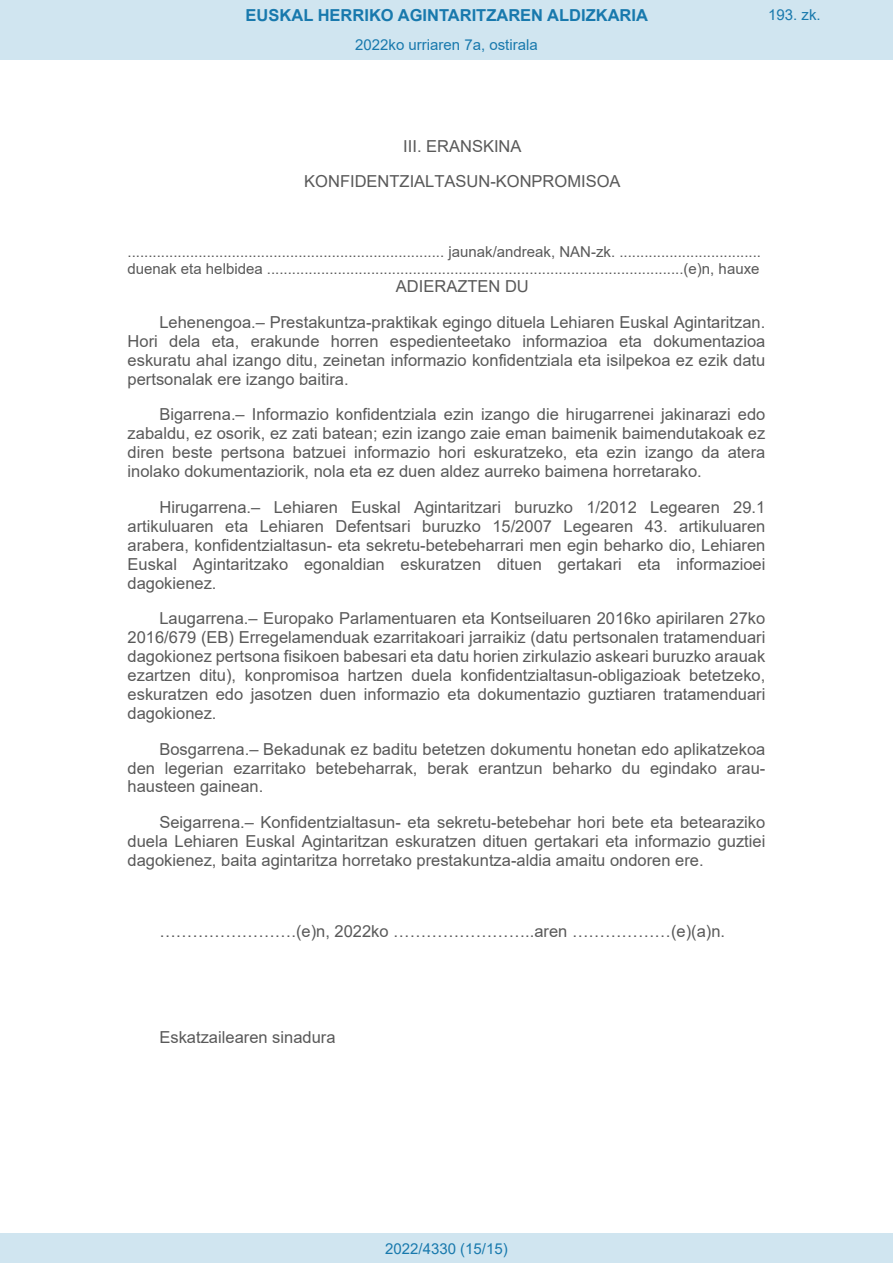
<style>
.page{position:relative;width:893px;height:1263px;background:#fff}
.page>*{position:absolute;margin:0;border:0;box-sizing:border-box;transform-origin:0 0}
.t1{font:16.5px/18.9px "Arial";color:#595959;text-align:justify}
.t2{font:700 16.5px "Arial";color:#1879ad}
.t3{font:15px/17.2px "Arial";color:#595959}
.Paginacion_Centro{font:15px "Arial";color:#1879ad}
</style>
<div class="page">
<div style="left:0;top:0;width:893px;height:60px;background:#d0e5f0"></div>
<div style="left:0;top:1233px;width:893px;height:30px;background:#d0e5f0"></div>
<p class="t2" style="left:246px;top:3px;width:404px">EUSKAL HERRIKO AGINTARITZAREN ALDIZKARIA</p>
<p class="Paginacion_Centro" style="left:768px;top:5px;width:54px">193. zk.</p>
<p class="Paginacion_Centro" style="left:355px;top:35px;width:184px">2022ko urriaren 7a, ostirala</p>
<p class="t1" style="left:304px;top:128px;width:318px;line-height:35.4px;text-align:center">III. ERANSKINA<br>KONFIDENTZIALTASUN-KONPROMISOA</p>
<p class="t3" style="left:128px;top:243px;width:635px">............................................................................ jaunak/andreak, NAN-zk. .................................. duenak eta helbidea ....................................................................................................(e)n, hauxe</p>
<p class="t1" style="left:159px;top:269px;width:607px;line-height:35.4px;text-align:center">ADIERAZTEN DU<br>Lehenengoa.– Prestakuntza-praktikak egingo dituela Lehiaren Euskal Agintaritzan.</p>
<p class="t1" style="left:128px;top:332px;width:639px">Hori dela eta, erakunde horren espedienteetako informazioa eta dokumentazioa eskuratu ahal izango ditu, zeinetan informazio konfidentziala eta isilpekoa ez ezik datu pertsonalak ere izango baitira.</p>
<p class="t1" style="left:128px;top:405px;width:639px;text-indent:32px">Bigarrena.– Informazio konfidentziala ezin izango die hirugarrenei jakinarazi edo zabaldu, ez osorik, ez zati batean; ezin izango zaie eman baimenik baimendutakoak ez diren beste pertsona batzuei informazio hori eskuratzeko, eta ezin izango da atera inolako dokumentaziorik, nola eta ez duen aldez aurreko baimena horretarako.</p>
<p class="t1" style="left:128px;top:497px;width:639px;text-indent:32px">Hirugarrena.– Lehiaren Euskal Agintaritzari buruzko 1/2012 Legearen 29.1 artikuluaren eta Lehiaren Defentsari buruzko 15/2007 Legearen 43. artikuluaren arabera, konfidentzialtasun- eta sekretu-betebeharrari men egin beharko dio, Lehiaren Euskal Agintaritzako egonaldian eskuratzen dituen gertakari eta informazioei dagokienez.</p>
<p class="t1" style="left:128px;top:609px;width:639px;text-indent:32px">Laugarrena.– Europako Parlamentuaren eta Kontseiluaren 2016ko apirilaren 27ko 2016/679 (EB) Erregelamenduak ezarritakoari jarraikiz (datu pertsonalen tratamenduari dagokionez pertsona fisikoen babesari eta datu horien zirkulazio askeari buruzko arauak ezartzen ditu), konpromisoa hartzen duela konfidentzialtasun-obligazioak betetzeko, eskuratzen edo jasotzen duen informazio eta dokumentazio guztiaren tratamenduari dagokionez.</p>
<p class="t1" style="left:128px;top:739px;width:639px;text-indent:32px">Bosgarrena.– Bekadunak ez baditu betetzen dokumentu honetan edo aplikatzekoa den legerian ezarritako betebeharrak, berak erantzun beharko du egindako arau&shy;hausteen gainean.</p>
<p class="t1" style="left:128px;top:813px;width:639px;text-indent:32px">Seigarrena.– Konfidentzialtasun- eta sekretu-betebehar hori bete eta betearaziko duela Lehiaren Euskal Agintaritzan eskuratzen dituen gertakari eta informazio guztiei dagokienez, baita agintaritza horretako prestakuntza-aldia amaitu ondoren ere.</p>
<p class="t1" style="left:159px;top:921px;width:567px">…………………….(e)n, 2022ko ……………………..aren ………………(e)(a)n.</p>
<p class="t1" style="left:159px;top:1028px;width:178px">Eskatzailearen sinadura</p>
<p class="Paginacion_Centro" style="left:385px;top:1238px;width:124px">2022/4330 (15/15)</p>
</div>
